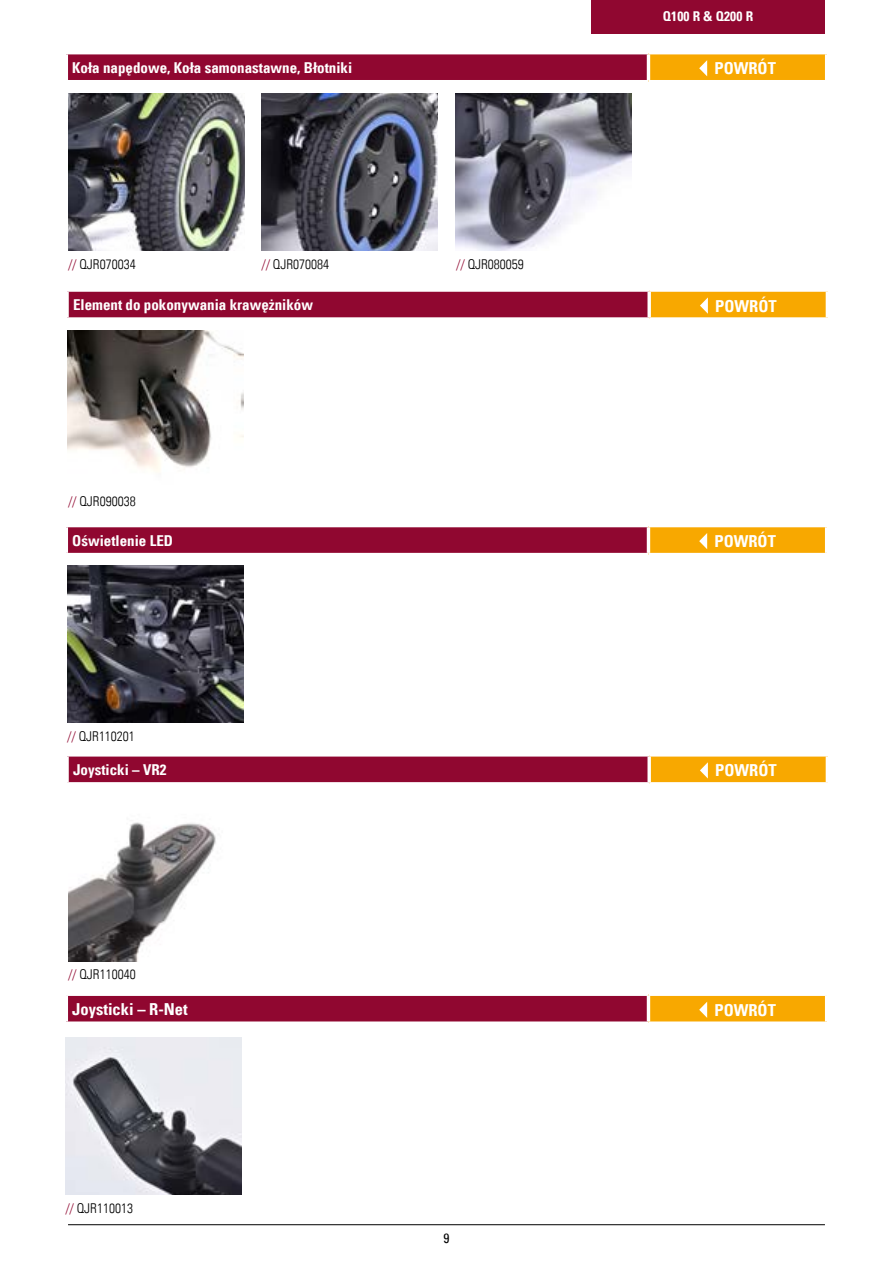
<style>
.page{position:relative;width:893px;height:1263px;background:#fff}
.page>*{position:absolute;margin:0;border:0;box-sizing:border-box;transform-origin:0 0}
.t1{font:16.5px "Univers Com 67 Bold Cond";color:#fff}
.t2{font:15px "Univers Com 67 Bold Cond";color:#fff}
.t3{font:13.5px "Univers Com 47 Light Cond";color:#000}
.t4{font:13.5px "Univers Com 67 Bold Cond";letter-spacing:.01em;color:#fff}
.t5{font:condensed 13.5px "Univers Com 57";color:#000}
.s1{color:#900730}
</style>
<div class="page">
<img style="left:68px;top:94px;width:176px;height:157px">
<img style="left:455px;top:94px;width:176px;height:157px">
<img style="left:261px;top:94px;width:177px;height:157px">
<div style="left:66px;top:53px;width:582px;height:29px;background:#900730"></div>
<div style="left:648px;top:53px;width:179px;height:29px;background:#f8a800"></div>
<hr style="left:648px;top:51px;width:180px;height:3px;background:#fff">
<hr style="left:825px;top:54px;width:3px;height:26px;background:#fff">
<hr style="left:648px;top:80px;width:180px;height:3px;background:#fff">
<hr style="left:65px;top:51px;width:583px;height:3px;background:#fff">
<hr style="left:65px;top:54px;width:3px;height:26px;background:#fff">
<hr style="left:647px;top:54px;width:3px;height:26px;background:#fff">
<hr style="left:65px;top:80px;width:583px;height:3px;background:#fff">
<svg style="left:699px;top:60px;width:8px;height:16px"></svg>
<div style="left:67px;top:290px;width:582px;height:29px;background:#900730"></div>
<div style="left:649px;top:290px;width:178px;height:29px;background:#f8a800"></div>
<svg style="left:649px;top:290px;width:179px;height:2px"></svg>
<hr style="left:826px;top:292px;width:3px;height:25px;background:#fff">
<svg style="left:649px;top:317px;width:179px;height:2px"></svg>
<svg style="left:67px;top:290px;width:582px;height:2px"></svg>
<svg style="left:67px;top:292px;width:2px;height:25px"></svg>
<svg style="left:647px;top:292px;width:4px;height:25px"></svg>
<svg style="left:67px;top:317px;width:582px;height:2px"></svg>
<svg style="left:700px;top:297px;width:8px;height:17px"></svg>
<div style="left:67px;top:755px;width:582px;height:29px;background:#900730"></div>
<div style="left:649px;top:755px;width:178px;height:29px;background:#f8a800"></div>
<hr style="left:649px;top:753px;width:180px;height:3px;background:#fff">
<hr style="left:826px;top:756px;width:3px;height:26px;background:#fff">
<hr style="left:649px;top:782px;width:180px;height:3px;background:#fff">
<hr style="left:65px;top:753px;width:584px;height:3px;background:#fff">
<svg style="left:67px;top:756px;width:2px;height:26px"></svg>
<svg style="left:647px;top:756px;width:4px;height:26px"></svg>
<hr style="left:65px;top:782px;width:584px;height:3px;background:#fff">
<svg style="left:700px;top:762px;width:8px;height:16px"></svg>
<img style="left:67px;top:330px;width:177px;height:142px">
<img style="left:68px;top:822px;width:148px;height:139px">
<div style="left:66px;top:526px;width:582px;height:28px;background:#900730"></div>
<div style="left:648px;top:526px;width:179px;height:28px;background:#f8a800"></div>
<hr style="left:648px;top:524px;width:180px;height:3px;background:#fff">
<hr style="left:825px;top:527px;width:3px;height:26px;background:#fff">
<hr style="left:648px;top:553px;width:180px;height:3px;background:#fff">
<hr style="left:65px;top:524px;width:583px;height:3px;background:#fff">
<hr style="left:65px;top:527px;width:3px;height:26px;background:#fff">
<hr style="left:647px;top:527px;width:3px;height:26px;background:#fff">
<hr style="left:65px;top:553px;width:583px;height:3px;background:#fff">
<svg style="left:699px;top:533px;width:8px;height:16px"></svg>
<img style="left:67px;top:566px;width:177px;height:157px">
<div style="left:66px;top:994px;width:582px;height:29px;background:#900730"></div>
<div style="left:648px;top:994px;width:179px;height:29px;background:#f8a800"></div>
<svg style="left:648px;top:994px;width:179px;height:2px"></svg>
<hr style="left:825px;top:996px;width:3px;height:25px;background:#fff">
<svg style="left:648px;top:1021px;width:179px;height:2px"></svg>
<svg style="left:66px;top:994px;width:582px;height:2px"></svg>
<hr style="left:65px;top:996px;width:3px;height:25px;background:#fff">
<hr style="left:647px;top:996px;width:3px;height:25px;background:#fff">
<svg style="left:66px;top:1021px;width:582px;height:2px"></svg>
<svg style="left:699px;top:1002px;width:8px;height:16px"></svg>
<img style="left:65px;top:1037px;width:177px;height:157px">
<div style="left:591px;top:0;width:234px;height:34px;background:#900730"></div>
<hr style="left:68px;top:1224px;width:757px;height:1px;background:#000">
<p class="t4" style="left:663px;top:8px;width:92px">Q100 R &amp; Q200 R</p>
<p class="t2" style="left:72px;top:58px;width:282px">Koła napędowe, Koła samonastawne, Błotniki</p>
<p class="t1" style="left:714px;top:58px;width:63px">POWRÓT</p>
<p class="t3" style="left:68px;top:256px;width:69px"><span class="s1">//</span> QJR070034</p>
<p class="t3" style="left:261px;top:256px;width:69px"><span class="s1">//</span> QJR070084</p>
<p class="t3" style="left:456px;top:256px;width:69px"><span class="s1">//</span> QJR080059</p>
<p class="t2" style="left:73px;top:295px;width:241px">Element do pokonywania krawężników</p>
<p class="t1" style="left:715px;top:296px;width:63px">POWRÓT</p>
<p class="t3" style="left:68px;top:493px;width:69px"><span class="s1">//</span> QJR090038</p>
<p class="t2" style="left:72px;top:531px;width:102px">Oświetlenie LED</p>
<p class="t1" style="left:714px;top:531px;width:63px">POWRÓT</p>
<p class="t3" style="left:67px;top:728px;width:69px"><span class="s1">//</span> QJR110201</p>
<p class="t2" style="left:73px;top:760px;width:95px">Joysticki – VR2</p>
<p class="t1" style="left:715px;top:760px;width:63px">POWRÓT</p>
<p class="t3" style="left:68px;top:966px;width:69px"><span class="s1">//</span> QJR110040</p>
<p class="t1" style="left:72px;top:999px;width:117px">Joysticki – R-Net</p>
<p class="t1" style="left:714px;top:1000px;width:63px">POWRÓT</p>
<p class="t3" style="left:65px;top:1200px;width:69px"><span class="s1">//</span> QJR110013</p>
<p class="t5" style="left:443px;top:1229px;width:7px">9</p>
</div>
